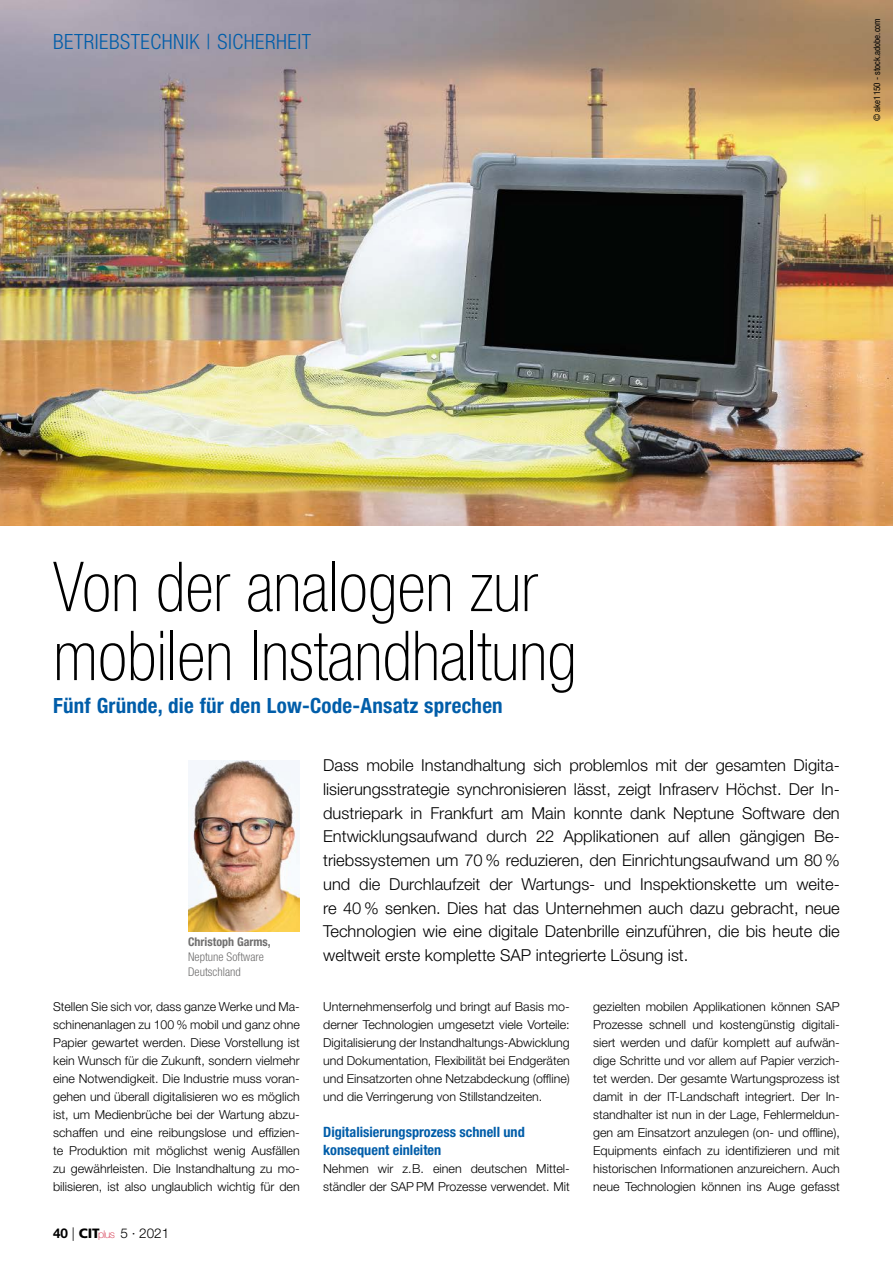
<style>
.page{position:relative;width:893px;height:1263px;background:#fff}
.page>*{position:absolute;margin:0;border:0;box-sizing:border-box;transform-origin:0 0}
.t1{font:100 condensed 69px/69px "Helvetica Neue LT Std";color:#000}
.t2{font:700 condensed 21px "Helvetica Neue LT Std";letter-spacing:.01em;color:#005da9}
.t3{font:300 condensed 21px "Helvetica Neue LT Std";letter-spacing:.025em;color:#005da9}
.t4{font:300 16.5px/23.7px "Helvetica Neue LT Std";color:#000;text-align:justify}
.t5{font:700 condensed 14.25px/18px "Helvetica Neue LT Std";color:#005da9}
.t6{font:300 13.5px "Helvetica Neue LT Std";color:#000}
.t7{font:300 12.3px/18px "Helvetica Neue LT Std";color:#000;text-align:justify}
.t8{font:300 condensed 12px/15px "Helvetica Neue LT Std";color:#706f6f}
.t9{font:700 condensed 12px "Helvetica Neue LT Std";color:#706f6f}
.t10{font:condensed 9px "Helvetica Neue LT Std";color:#000}
.s1{font-weight:700}
.s2{font-family:"Frutiger LT Com";font-weight:900}
.s3{font-weight:100;font-size:10.65px;color:#ce1531}
</style>
<div class="page">
<img style="left:0;top:0;width:893px;height:526px">
<img style="left:188px;top:761px;width:112px;height:170px">
<h2 class="t3" style="left:53px;top:29px;width:259px">Betriebstechnik | Sicherheit</h2>
<p class="t10" style="left:872px;top:121px;width:104px;rotate:-90deg">© ake1150 - stock.adobe.com</p>
<h1 class="t1" style="left:53px;top:552px;width:525px">Von der analogen zur mobilen Instandhaltung</h1>
<h2 class="t2" style="left:53px;top:692px;width:451px">Fünf Gründe, die für den Low-Code-Ansatz sprechen</h2>
<p class="t9" style="left:188px;top:935px;width:84px">Christoph Garms,</p>
<p class="t8" style="left:188px;top:949px;width:77px">Neptune Software<br>Deutschland</p>
<p class="t4" style="left:323px;top:753px;width:518px">Dass mobile Instandhaltung sich problemlos mit der gesamten Digita&shy;lisierungsstrategie synchronisieren lässt, zeigt Infraserv Höchst. Der In&shy;dustriepark in Frankfurt am Main konnte dank Neptune Software den Entwicklungsaufwand durch 22 Applikationen auf allen gängigen Be&shy;triebssystemen um 70 % reduzieren, den Einrichtungsaufwand um 80 % und die Durchlaufzeit der Wartungs- und Inspektionskette um weite&shy;re 40 % senken. Dies hat das Unternehmen auch dazu gebracht, neue Technologien wie eine digitale Datenbrille einzuführen, die bis heute die weltweit erste komplette SAP integrierte Lösung ist.</p>
<p class="t7" style="left:53px;top:997px;width:248px">Stellen Sie sich vor, dass ganze Werke und Ma&shy;schinenanlagen zu 100 % mobil und ganz ohne Papier gewartet werden. Diese Vorstellung ist kein Wunsch für die Zukunft, sondern vielmehr eine Notwendigkeit. Die Industrie muss voran&shy;gehen und überall digitalisieren wo es möglich ist, um Medienbrüche bei der Wartung abzu&shy;schaffen und eine reibungslose und effizien&shy;te Produktion mit möglichst wenig Ausfällen zu gewährleisten. Die Instandhaltung zu mo&shy;bilisieren, ist also unglaublich wichtig für den</p>
<p class="t7" style="left:323px;top:997px;width:248px">Unternehmenserfolg und bringt auf Basis mo&shy;derner Technologien umgesetzt viele Vorteile:<br>Digitalisierung der Instandhaltungs-Abwicklung und Dokumentation, Flexibilität bei Endgeräten und Einsatzorten ohne Netzabdeckung (offline) und die Verringerung von Stillstandzeiten.</p>
<p class="t5" style="left:323px;top:1122px;width:203px">Digitalisierungsprozess schnell und konsequent einleiten</p>
<p class="t7" style="left:323px;top:1159px;width:248px">Nehmen wir z.B. einen deutschen Mittel&shy;ständler der SAP PM Prozesse verwendet. Mit</p>
<p class="t6" style="left:53px;top:1224px;width:118px"><span class="s1">40</span> | <span class="s2">CIT</span><span class="s3">plus</span> 5 · 2021</p>
<p class="t7" style="left:593px;top:997px;width:248px">gezielten mobilen Applikationen können SAP Prozesse schnell und kostengünstig digitali&shy;siert werden und dafür komplett auf aufwän&shy;dige Schritte und vor allem auf Papier verzich&shy;tet werden. Der gesamte Wartungsprozess ist damit in der IT-Landschaft integriert. Der In&shy;standhalter ist nun in der Lage, Fehlermeldun&shy;gen am Einsatzort anzulegen (on- und offline), Equipments einfach zu identifizieren und mit historischen Informationen anzureichern. Auch neue Technologien können ins Auge gefasst</p>
</div>
